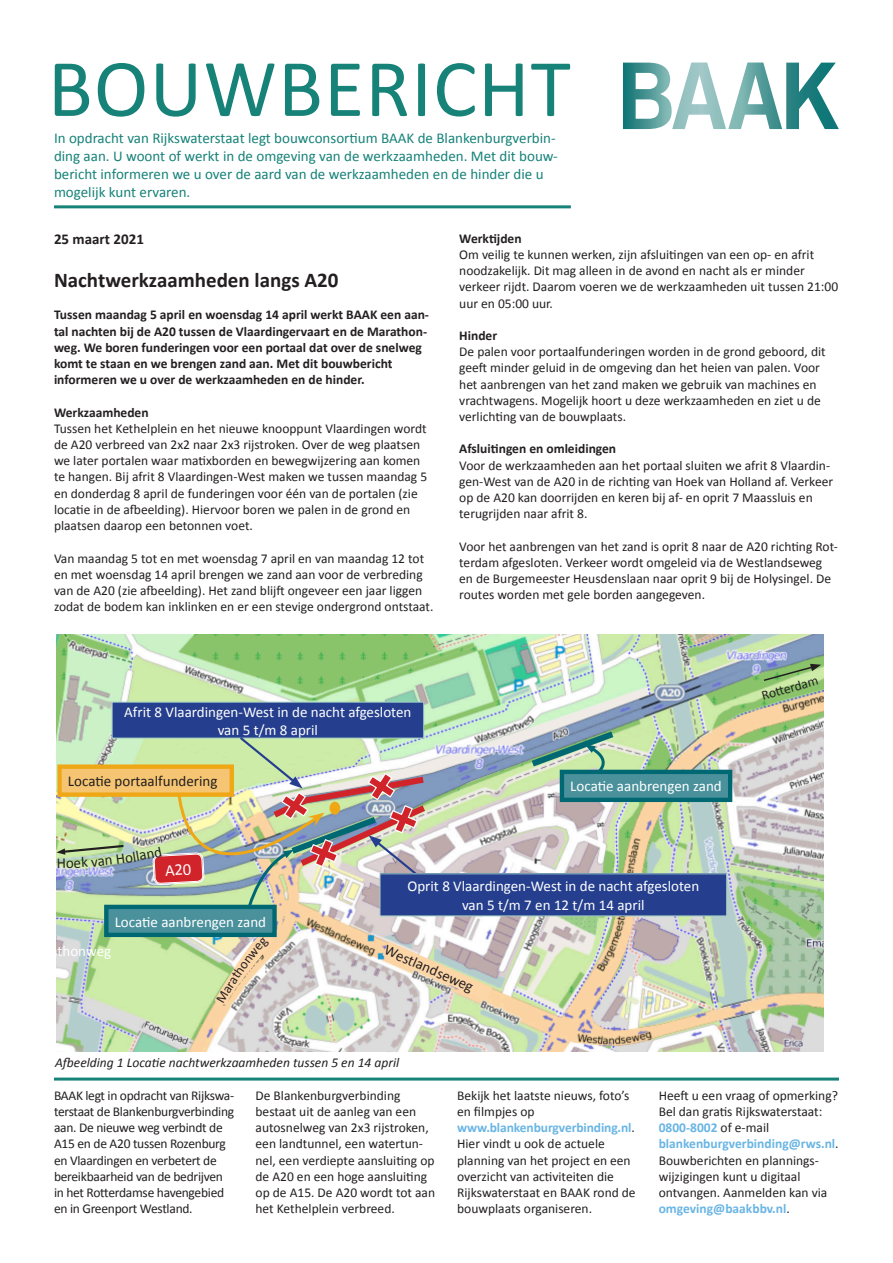
<style>
.page{position:relative;width:893px;height:1263px;background:#fff}
.page>*{position:absolute;margin:0;border:0;box-sizing:border-box;transform-origin:0 0}
.t1{font:82.5px "Calibri";letter-spacing:.015em;color:#168278}
.t2{font:700 21px "Calibri";color:#231f20}
.t3{font:15px/18px "Calibri";color:#168278}
.t4{font:15px/18px "Calibri";color:#fff;text-align:center}
.t5{font:15px "Calibri";color:#231f20}
.t6{font:700 15px "Calibri";color:#231f20}
.t7{font:13.5px/16.2px "Calibri";color:#231f20}
.t8{font:700 13.5px/16.2px "Calibri";color:#231f20}
.t9{font:13.5px/16.2px "Calibri";letter-spacing:-.02em;color:#231f20}
.t10{font:700 13.5px "Calibri";letter-spacing:-.01em;color:#69b5e4}
.t11{font:italic 13.5px "Calibri";color:#231f20}
.s1{font-weight:400;color:#231f20}
.s2{font-weight:700;color:#69b5e4}
</style>
<div class="page">
<svg style="left:623px;top:63px;width:216px;height:66px"></svg>
<hr style="left:54px;top:205px;width:517px;height:3px;background:#168278">
<hr style="left:54px;top:1077px;width:785px;height:3px;background:#168278">
<img style="left:57px;top:635px;width:767px;height:416px">
<div style="left:112px;top:702px;width:312px;height:36px;background:#253f8e"></div>
<div style="left:112px;top:702px;width:312px;height:37px;border:1px solid #a0cbc6"></div>
<div style="left:380px;top:874px;width:347px;height:42px;background:#253f8e"></div>
<div style="left:379px;top:873px;width:348px;height:43px;border:1px solid #a0cbc6"></div>
<img style="left:525px;top:726px;width:209px;height:78px">
<svg style="left:762px;top:664px;width:59px;height:18px"></svg>
<img style="left:56px;top:735px;width:436px;height:271px">
<p class="t1" style="left:48px;top:36px;width:524px">BOUWBERICHT</p>
<p class="t3" style="left:54px;top:129px;width:505px">In opdracht van Rijkswaterstaat legt bouwconsortium BAAK de Blankenburgverbin&shy;ding aan. U woont of werkt in de omgeving van de werkzaamheden. Met dit bouw&shy;bericht informeren we u over de aard van de werkzaamheden en de hinder die u mogelijk kunt ervaren.</p>
<p class="t6" style="left:54px;top:229px;width:91px">25 maart 2021</p>
<p class="t2" style="left:54px;top:267px;width:286px">Nachtwerkzaamheden langs A20</p>
<p class="t8" style="left:54px;top:307px;width:377px">Tussen maandag 5 april en woensdag 14 april werkt BAAK een aan&shy;tal nachten bij de A20 tussen de Vlaardingervaart en de Marathon&shy;weg. We boren funderingen voor een portaal dat over de snelweg komt te staan en we brengen zand aan. Met dit bouwbericht informeren we u over de werkzaamheden en de hinder.</p>
<p class="t8" style="left:54px;top:404px;width:96px">Werkzaamheden</p>
<p class="t7" style="left:54px;top:420px;width:375px">Tussen het Kethelplein en het nieuwe knooppunt Vlaardingen wordt de A20 verbreed van 2x2 naar 2x3 rijstroken. Over de weg plaatsen we later portalen waar matixborden en bewegwijzering aan komen te hangen. Bij afrit 8 Vlaardingen-West maken we tussen maandag 5 en donderdag 8 april de funderingen voor één van de portalen (zie locatie in de afbeelding). Hiervoor boren we palen in de grond en plaatsen daarop een betonnen voet.</p>
<p class="t7" style="left:54px;top:550px;width:381px">Van maandag 5 tot en met woensdag 7 april en van maandag 12 tot en met woensdag 14 april brengen we zand aan voor de verbreding van de A20 (zie afbeelding). Het zand blijft ongeveer een jaar liggen zodat de bodem kan inklinken en er een stevige ondergrond ontstaat.</p>
<p class="t4" style="left:124px;top:703px;width:289px">Afrit 8 Vlaardingen-West in de nacht afgesloten van 5 t/m 8 april</p>
<p class="t5" style="left:68px;top:772px;width:151px">Locatie portaalfundering</p>
<p class="t8" style="left:459px;top:230px;width:64px">Werktijden</p>
<p class="t7" style="left:459px;top:246px;width:380px">Om veilig te kunnen werken, zijn afsluitingen van een op- en afrit noodzakelijk. Dit mag alleen in de avond en nacht als er minder verkeer rijdt. Daarom voeren we de werkzaamheden uit tussen 21:00 uur en 05:00 uur.</p>
<p class="t8" style="left:459px;top:327px;width:39px">Hinder</p>
<p class="t7" style="left:459px;top:344px;width:368px">De palen voor portaalfunderingen worden in de grond geboord, dit geeft minder geluid in de omgeving dan het heien van palen. Voor het aanbrengen van het zand maken we gebruik van machines en vrachtwagens. Mogelijk hoort u deze werkzaamheden en ziet u de verlichting van de bouwplaats.</p>
<p class="t8" style="left:459px;top:441px;width:158px">Afsluitingen en omleidingen</p>
<p class="t7" style="left:459px;top:457px;width:375px">Voor de werkzaamheden aan het portaal sluiten we afrit 8 Vlaardin&shy;gen-West van de A20 in de richting van Hoek van Holland af. Verkeer op de A20 kan doorrijden en keren bij af- en oprit 7 Maassluis en terugrijden naar afrit 8.</p>
<p class="t7" style="left:459px;top:538px;width:380px">Voor het aanbrengen van het zand is oprit 8 naar de A20 richting Rot&shy;terdam afgesloten. Verkeer wordt omgeleid via de Westlandseweg en de Burgemeester Heusdenslaan naar oprit 9 bij de Holysingel. De routes worden met gele borden aangegeven.</p>
<p class="t4" style="left:570px;top:777px;width:153px">Locatie aanbrengen zand</p>
<p class="t7" style="left:760px;top:688px;width:60px;rotate:-16deg">Rot erdam</p>
<p class="t4" style="left:115px;top:912px;width:153px">Locatie aanbrengen zand</p>
<p class="t4" style="left:26px;top:942px;width:87px">Marathonweg</p>
<p class="t4" style="left:407px;top:877px;width:293px">Oprit 8 Vlaardingen-West in de nacht afgesloten van 5 t/m 7 en 12 t/m 14 april</p>
<p class="t5" style="left:389px;top:940px;width:97px;rotate:24deg">Westlandseweg</p>
<p class="t11" style="left:55px;top:1053px;width:346px">Afbeelding 1 Locatie nachtwerkzaamheden tussen 5 en 14 april</p>
<p class="t9" style="left:54px;top:1087px;width:182px">BAAK legt in opdracht van Rijkswa&shy;terstaat de Blankenburgverbinding aan. De nieuwe weg verbindt de<br>A15 en de A20 tussen Rozenburg en Vlaardingen en verbetert de bereikbaarheid van de bedrijven in het Rotterdamse havengebied en in Greenport Westland.</p>
<p class="t7" style="left:256px;top:1087px;width:181px">De Blankenburgverbinding bestaat uit de aanleg van een autosnelweg van 2x3 rijstroken, een landtunnel, een watertun&shy;nel, een verdiepte aansluiting op de A20 en een hoge aansluiting op de A15. De A20 wordt tot aan het Kethelplein verbreed.</p>
<p class="t7" style="left:457px;top:1087px;width:174px">Bekijk het laatste nieuws, foto’s en filmpjes op</p>
<p class="t10" style="left:457px;top:1119px;width:179px">www.blankenburgverbinding.nl<span class="s1">.</span></p>
<p class="t7" style="left:457px;top:1136px;width:180px">Hier vindt u ook de actuele planning van het project en een overzicht van activiteiten die<br>Rijkswaterstaat en BAAK rond de bouwplaats organiseren.</p>
<p class="t7" style="left:659px;top:1087px;width:181px">Heeft u een vraag of opmerking?<br>Bel dan gratis Rijkswaterstaat:<br><span class="s2">0800-8002</span> of e-mail</p>
<p class="t10" style="left:659px;top:1135px;width:181px">blankenburgverbinding@rws.nl<span class="s1">.</span></p>
<p class="t7" style="left:659px;top:1152px;width:170px">Bouwberichten en plannings&shy;wijzigingen kunt u digitaal ontvangen. Aanmelden kan via <span class="s2">omgeving@baakbbv.nl</span>.</p>
</div>
